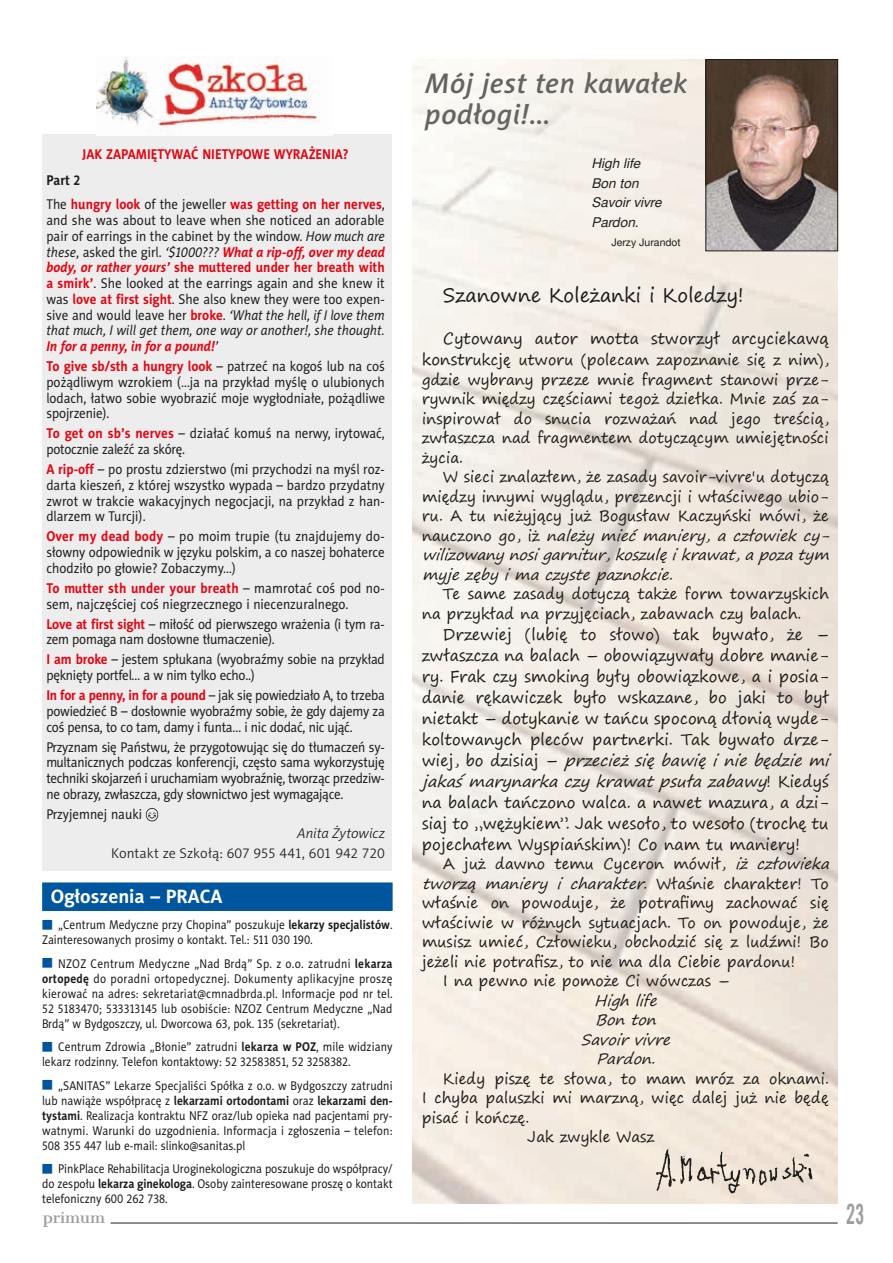
<style>
.page{position:relative;width:893px;height:1263px;background:#fff}
.page>*{position:absolute;margin:0;border:0;box-sizing:border-box;transform-origin:0 0}
.t1{font:italic 28.5px/31.5px "Naomi Sans EFN Medium";letter-spacing:.015em;color:#646463}
.t2{font:24.75px "Alternate Gothic 2 PL";color:#9d9d9d;scale:.82 1}
.t3{font:19.5px "Segoe Print";color:#1d1d1b}
.t4{font:700 19.5px "Naomi Sans EFN";color:#fff}
.t5{font:15.75px/21px "Segoe Print";color:#1d1d1b}
.t6{font:15px/19.5px "Segoe Print";color:#1d1d1b;text-align:justify}
.t7{font:italic 15px/19.5px "Segoe Print";color:#1d1d1b;text-align:center}
.t8{font:15px "Cantata One";color:#9d9d9d}
.t9{font:14.25px/15.8px "Naomi Sans EFNPS";letter-spacing:-.01em;color:#1d1d1b;text-align:justify;scale:.92 1}
.t10{font:700 14.25px/24.3px "Naomi Sans EFNPS";color:#e30614;scale:.92 1}
.t11{font:14.25px "Naomi Sans EFN Light";letter-spacing:-.005em;color:#1d1d1b}
.t12{font:italic 14.25px "Naomi Sans EFN Light";color:#1d1d1b}
.t13{font:italic 13.5px/19.5px "Switzer EFN";color:#1d1d1b}
.t14{font:12.75px/15px "Naomi Sans EFNPS";color:#1d1d1b;text-align:justify;scale:.9 1}
.t15{font:10.5px "Switzer EFN";color:#1d1d1b}
.s1{font-size:15.75px}
.s2{font-style:italic}
.s3{font-style:normal}
.s4{color:#1d1d1b}
.s5{font-weight:400;color:#1d1d1b}
.s6{font-weight:700;font-style:italic;color:#e30614}
.s7{font-weight:700;color:#e30614}
.s8{font-weight:700}
</style>
<div class="page">
<hr style="left:111px;top:1223px;width:727px;height:1px;background:#1d1d1b">
<img style="left:412px;top:60px;width:426px;height:1143px">
<img style="left:708px;top:61px;width:128px;height:188px">
<div style="left:706px;top:59px;width:132px;height:192px;border:1px solid #1d1d1b"></div>
<img style="left:645px;top:1145px;width:177px;height:53px">
<div style="left:42px;top:134px;width:349px;height:736px;background:#ededed"></div>
<svg style="left:146px;top:808px;width:12px;height:13px"></svg>
<img style="left:97px;top:56px;width:235px;height:80px">
<div style="left:42px;top:882px;width:351px;height:29px;background:#00569e"></div>
<h1 class="t1" style="left:425px;top:67px;width:264px">Mój jest ten kawałek podłogi!…</h1>
<p class="t13" style="left:592px;top:154px;width:71px">High life<br>Bon ton<br>Savoir vivre<br>Pardon.</p>
<p class="t15" style="left:611px;top:236px;width:71px">Jerzy Jurandot</p>
<h3 class="t3" style="left:444px;top:278px;width:307px">Szanowne Koleżanki i Koledzy!</h3>
<p class="t5" style="left:444px;top:328px;width:390px">Cytowany autor motta stworzył arcyciekawą</p>
<p class="t6" style="left:422px;top:350px;width:411px"><span class="s1">konstr</span>ukcję utworu (polecam zapoznanie się z nim), gdzie wybrany przeze mnie fragment stanowi prze&shy;rywnik między częściami tegoż dziełka. Mnie zaś za&shy;inspirował do snucia rozważań nad jego treścią, zwłaszcza nad fragmentem dotyczącym umiejętności życia.</p>
<p class="t6" style="left:422px;top:467px;width:413px;text-indent:21px">W sieci znalazłem, że zasady savoir-vivre'u dotyczą między innymi wyglądu, prezencji i właściwego ubio&shy;ru. A tu nieżyjący już Bogusław Kaczyński mówi, że nauczono go, iż <span class="s2">należy mieć maniery, a człowiek cy&shy;wilizowanynosigarnitur,koszulęi krawat,a pozatym myje zęby i ma czyste paznokcie.</span></p>
<p class="t6" style="left:422px;top:584px;width:411px;text-indent:21px">Te same zasady dotyczą także form towarzyskich na przykład na przyjęciach, zabawach czy balach.</p>
<p class="t5" style="left:422px;top:623px;width:413px;text-indent:21px">Drzewiej (lubię to słowo) tak bywało, że – zwłaszcza na balach – obowiązywały dobre manie&shy;ry. Frak czy smoking były obowiązkowe, a i posia&shy;danie rękawiczek było wskazane, bo jaki to był nietakt – dotykanie w tańcu spoconą dłonią wyde&shy;koltowanych pleców partnerki. Tak bywało drze&shy;wiej , bo dzisiaj – <span class="s2">przecież się bawię i nie będzie mi jakaś marynarka czy krawat psuła zabawy</span>! Kiedyś na balach tańczono walca. a nawet mazura, a dzi&shy;siaj to „wężykiem”. Jak wesoło, to wesoło (trochę tu pojechałem Wyspiańskim)! Co nam tu maniery!</p>
<p class="t6" style="left:444px;top:854px;width:392px">A już dawno temu Cyceron mówił, <span class="s2">iż człowieka</span></p>
<p class="t7" style="left:422px;top:873px;width:411px">tworzą maniery i charakter<span class="s3">. Właśnie charakter! To</span></p>
<p class="t6" style="left:422px;top:893px;width:411px">właśnie on powoduje, że potrafimy zachować się</p>
<p class="t6" style="left:422px;top:912px;width:411px">właściwie w różnych sytuacjach. To on powoduje, że</p>
<p class="t6" style="left:422px;top:932px;width:411px">musisz umieć, Człowieku, obchodzić się z ludźmi! Bo</p>
<p class="t6" style="left:422px;top:951px;width:378px">jeżeli nie potrafisz, to nie ma dla Ciebie pardonu!</p>
<p class="t6" style="left:444px;top:971px;width:291px">I na pewno nie pomoże Ci wówczas –</p>
<p class="t7" style="left:581px;top:990px;width:95px">Hig h life<br>Bon ton<br>Savoir vivre<br>Pardon.</p>
<p class="t6" style="left:444px;top:1068px;width:390px">Kiedy piszę te słowa, to mam mróz za oknami.</p>
<p class="t6" style="left:422px;top:1088px;width:411px">I chyba paluszki mi marzną, więc dalej już nie będę</p>
<p class="t6" style="left:422px;top:1107px;width:112px">pisać i kończę.</p>
<p class="t6" style="left:528px;top:1127px;width:131px">Jak zwykle Wasz</p>
<p class="t10" style="left:82px;top:142px;width:43px">Jak zapami</p>
<p class="t10" style="left:151px;top:142px;width:26px">ętywa</p>
<p class="t10" style="left:191px;top:142px;width:51px">ć nietypow</p>
<p class="t10" style="left:263px;top:142px;width:22px">e wyra</p>
<p class="t10" style="left:309px;top:142px;width:45px">żenia?</p>
<p class="t10" style="left:46px;top:168px;width:369px"><span class="s4">Part 2<br></span><span class="s5">The</span> hungry look <span class="s5">of the jeweller</span> was getting on her nerves<span class="s5">,</span></p>
<p class="t9" style="left:46px;top:212px;width:369px">and she was about to leave when she noticed an adorable pair of earrings in the cabinet by the window. <span class="s2">How much are these</span>, asked the girl. <span class="s2">‘$1000???</span> <span class="s6">What a rip-off, over my dead body, or rather yours’</span> <span class="s7">she muttered under her breath with a smirk’</span>. She looked at the earrings again and she knew it was <span class="s7">love at first sight</span>. She also knew they were too expen&shy;sive and would leave her <span class="s7">broke</span>. <span class="s2">‘What the hell, if I love them that much, I will get them, one way or another!, she thought.<br></span><span class="s6">In for a penny, in for a pound!</span><span class="s2">’</span></p>
<p class="t9" style="left:46px;top:358px;width:370px"><span class="s7">To give sb/sth a hungry look</span> – patrzeć na kogoś lub na coś pożądliwym wzrokiem (…ja na przykład myślę o ulubionych lodach, łatwo sobie wyobrazić moje wygłodniałe, pożądliwe spojrzenie).</p>
<p class="t9" style="left:46px;top:426px;width:369px"><span class="s7">To get on sb’s nerves</span> – działać komuś na nerwy, irytować, potocznie zaleźć za skórę.</p>
<p class="t9" style="left:46px;top:461px;width:369px"><span class="s7">A rip-off</span> – po prostu zdzierstwo (mi przychodzi na myśl roz&shy;darta kieszeń, z której wszystko wypada – bardzo przydatny zwrot w trakcie wakacyjnych negocjacji, na przykład z han&shy;dlarzem w Turcji).</p>
<p class="t9" style="left:46px;top:529px;width:369px"><span class="s7">Over my dead body</span> – po moim trupie (tu znajdujemy do&shy;słowny odpowiednik w języku polskim, a co naszej bohaterce chodziło po głowie? Zobaczymy…)</p>
<p class="t9" style="left:46px;top:580px;width:369px"><span class="s7">To mutter sth under your breath</span> – mamrotać coś pod no&shy;sem, najczęściej coś niegrzecznego i niecenzuralnego.</p>
<p class="t9" style="left:46px;top:616px;width:369px"><span class="s7">Love at first sight</span> – miłość od pierwszego wrażenia (i tym ra&shy;zem pomaga nam dosłowne tłumaczenie).</p>
<p class="t9" style="left:46px;top:652px;width:369px"><span class="s7">I am broke</span> – jestem spłukana (wyobraźmy sobie na przykład pęknięty portfel… a w nim tylko echo..)</p>
<p class="t9" style="left:46px;top:687px;width:369px"><span class="s7">In for a penny, in for a pound</span> – jak się powiedziało A, to trzeba powiedzieć B – dosłownie wyobraźmy sobie, że gdy dajemy za coś pensa, to co tam, damy i funta… i nic dodać, nic ująć.</p>
<p class="t9" style="left:46px;top:739px;width:369px">Przyznam się Państwu, że przygotowując się do tłumaczeń sy&shy;multanicznych podczas konferencji, często sama wykorzystuję techniki skojarzeń i uruchamiam wyobraźnię, tworząc przedziw&shy;ne obrazy, zwłaszcza, gdy słownictwo jest wymagające.</p>
<p class="t9" style="left:46px;top:806px;width:106px">Przyjemnej nauki</p>
<p class="t12" style="left:297px;top:826px;width:89px">Anita Żytowicz</p>
<p class="t11" style="left:111px;top:845px;width:275px">Kontakt ze Szkołą: 607 955 441, 601 942 720</p>
<h3 class="t4" style="left:51px;top:885px;width:173px">Ogłoszenia – PRACA</h3>
<p class="t14" style="left:42px;top:917px;width:391px;text-indent:16px">„Centrum Medyczne przy Chopina” poszukuje <span class="s8">lekarzy specjalistów</span>.<br>Zainteresowanych prosimy o kontakt. Tel.: 511 030 190.</p>
<p class="t14" style="left:42px;top:956px;width:391px;text-indent:16px">NZOZ Centrum Medyczne „Nad Brdą” Sp. z o.o. zatrudni <span class="s8">lekarza ortopedę</span> do poradni ortopedycznej. Dokumenty aplikacyjne proszę kierować na adres: sekretariat@cmnadbrda.pl. Informacje pod nr tel.<br>52 5183470; 533313145 lub osobiście: NZOZ Centrum Medyczne „Nad Brdą” w Bydgoszczy, ul. Dworcowa 63, pok. 135 (sekretariat).</p>
<p class="t14" style="left:42px;top:1040px;width:391px;text-indent:16px">Centrum Zdrowia „Błonie” zatrudni <span class="s8">lekarza w POZ</span>, mile widziany lekarz rodzinny. Telefon kontaktowy: 52 32583851, 52 3258382.</p>
<p class="t14" style="left:42px;top:1078px;width:391px;text-indent:16px">„SANITAS” Lekarze Specjaliści Spółka z o.o. w Bydgoszczy zatrudni lub nawiąże współpracę z <span class="s8">lekarzami ortodontami</span> oraz <span class="s8">lekarzami den&shy;tystami</span>. Realizacja kontraktu NFZ oraz/lub opieka nad pacjentami pry&shy;watnymi. Warunki do uzgodnienia. Informacja i zgłoszenia – telefon:<br>508 355 447 lub e-mail: slinko@sanitas.pl</p>
<p class="t14" style="left:42px;top:1162px;width:391px;text-indent:16px">PinkPlace Rehabilitacja Uroginekologiczna poszukuje do współpracy/ do zespołu <span class="s8">lekarza ginekologa</span>. Osoby zainteresowane proszę o kontakt telefoniczny 600 262 738.</p>
<p class="t8" style="left:43px;top:1208px;width:64px">Primum</p>
<h2 class="t2" style="left:846px;top:1198px;width:23px">23</h2>
</div>
